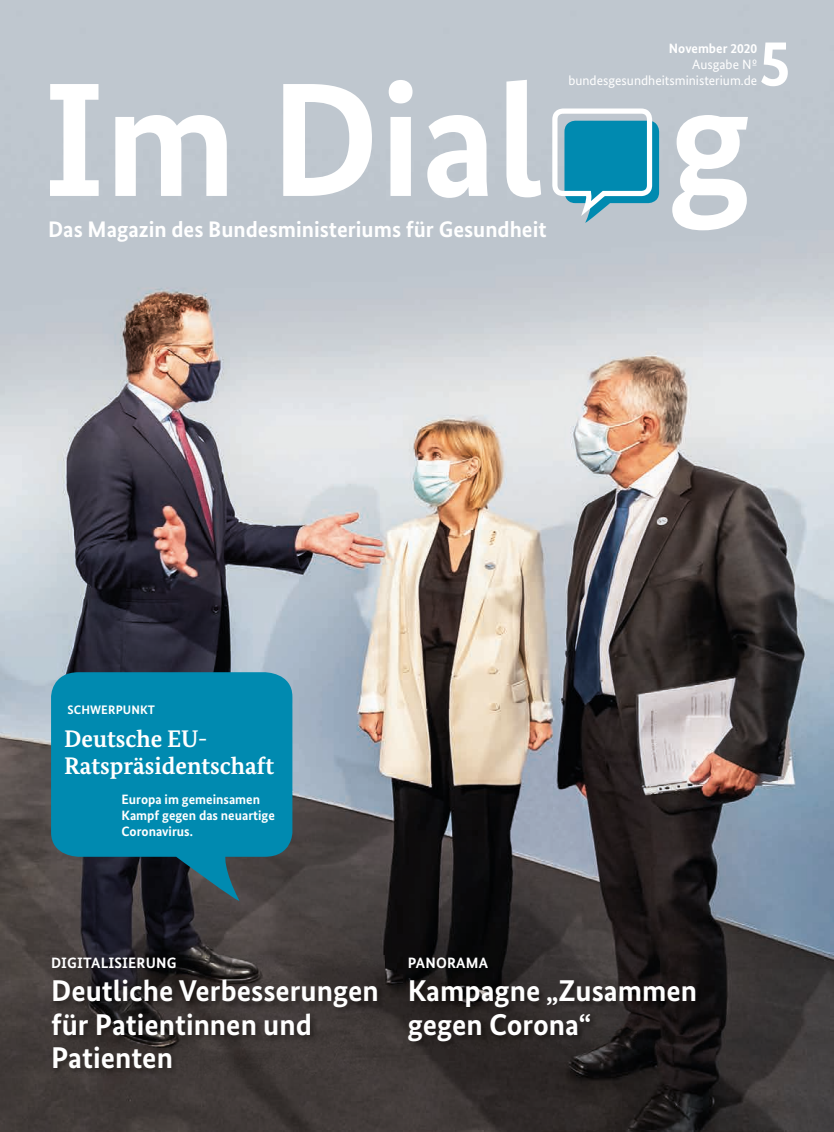
<style>
.page{position:relative;width:834px;height:1132px;background:#fff}
.page>*{position:absolute;margin:0;border:0;box-sizing:border-box;transform-origin:0 0}
.t1{font:700 162.15px "Bundes Sans";color:#fff}
.t2{font:700 66px "Bundes Sans";color:#fff}
.t3{font:700 30px/33px "Bundes Sans";color:#fff}
.t4{font:700 24px/27px "Bundes Serif";color:#fff}
.t5{font:700 22.5px "Bundes Sans";color:#fff}
.t6{font:700 15px "Bundes Sans";letter-spacing:.01em;color:#fff}
.t7{font:700 13.5px/16px "Bundes Sans";color:#fff}
.t8{font:13.5px "Bundes Sans";color:#fff}
.t9{font:700 12.3px "Bundes Sans";letter-spacing:.01em;color:#fff}
</style>
<div class="page">
<img style="left:0;top:0;width:833px;height:1131px">
<svg style="left:51px;top:672px;width:241px;height:233px;background:#0b7898"></svg>
<img style="left:406px;top:955px;width:297px;height:92px">
<img style="left:50px;top:955px;width:334px;height:120px">
<svg style="left:552px;top:108px;width:107px;height:117px;background:#5dacc4"></svg>
<h2 class="t2" style="left:758px;top:22px;width:34px">5</h2>
<p class="t7" style="left:668px;top:40px;width:90px">November 2020</p>
<p class="t8" style="left:568px;top:73px;width:190px">bundesgesundheitsministerium.de</p>
<p class="t8" style="left:692px;top:56px;width:67px">Ausgabe Nº</p>
<h1 class="t1" style="left:43px;top:41px;width:710px">Im Dial g</h1>
<p class="t5" style="left:48px;top:215px;width:500px">Das Magazin des Bundesministeriums für Gesundheit</p>
<p class="t9" style="left:67px;top:702px;width:89px">SCHWERPUNKT</p>
<p class="t4" style="left:64px;top:725px;width:211px">Deutsche EU-<br>Ratspräsidentschaft</p>
<p class="t7" style="left:122px;top:790px;width:155px">Europa im gemeinsamen<br>Kampf gegen das neuartige<br>Coronavirus.</p>
<p class="t6" style="left:51px;top:953px;width:127px">DIGITALISIERUNG</p>
<p class="t3" style="left:51px;top:974px;width:329px">Deutliche Verbesserungen für Patientinnen und<br>Patienten</p>
<p class="t6" style="left:407px;top:953px;width:82px">PANORAMA</p>
<p class="t3" style="left:407px;top:974px;width:291px">Kampagne „Zusammen gegen Corona“</p>
</div>
